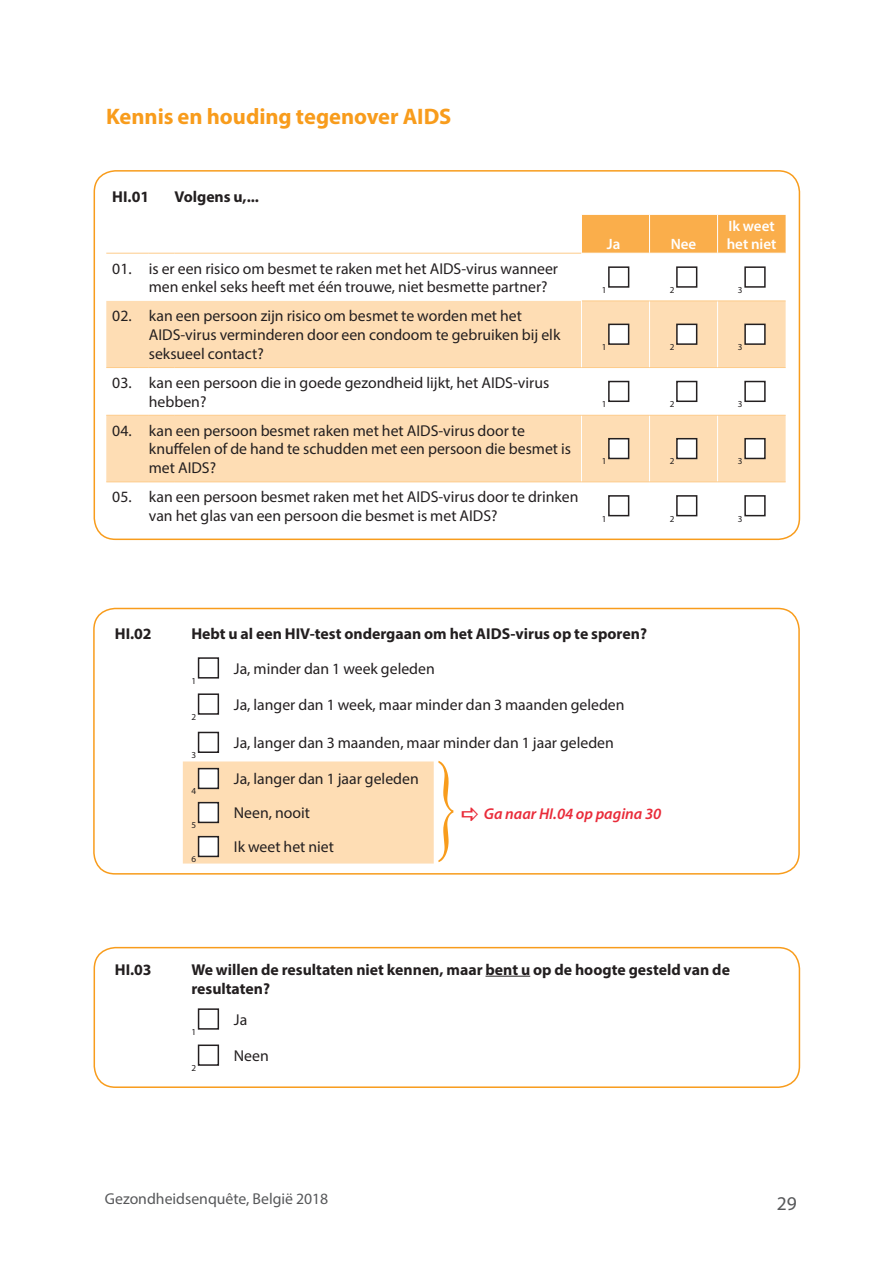
<style>
.page{position:relative;width:893px;height:1263px;background:#fff}
.page>*{position:absolute;margin:0;border:0;box-sizing:border-box;transform-origin:0 0}
.body_nl{font:166.2px "Microsoft Himalaya";color:#f89c1c;scale:.49 1}
.T_1_nl_Ocre{font:700 22.5px "Myriad Pro";letter-spacing:-.005em;color:#f89c1c}
.t1{font:19.5px "Myriad Pro";color:#57585a}
.body_nl-2{font:15.75px/18.9px "Myriad Pro";color:#231f20}
.body_nl_gras{font:700 15.75px/18.9px "Myriad Pro";color:#231f20}
.t2{font:15.75px "Myriad Pro";color:#57585a}
.body_nl-3{font:italic 600 15.75px "Myriad Pro";color:#e92b39}
.body_nl-4{font:600 15px/18px "Myriad Pro";color:#fff}
.body_nl-5{font:9.15px "Myriad Pro";color:#231f20}
</style>
<div class="page">
<div style="left:582px;top:215px;width:204px;height:38px;background:#faae4b"></div>
<svg style="left:106px;top:301px;width:680px;height:181px;fill:#feddb4"></svg>
<hr style="left:581px;top:301px;width:1px;height:66px;background:#fff">
<hr style="left:649px;top:301px;width:1px;height:66px;background:#fff">
<hr style="left:717px;top:301px;width:1px;height:66px;background:#fff">
<hr style="left:581px;top:368px;width:1px;height:47px;background:#fff">
<hr style="left:649px;top:368px;width:1px;height:47px;background:#fff">
<hr style="left:717px;top:368px;width:1px;height:47px;background:#fff">
<hr style="left:581px;top:415px;width:1px;height:67px;background:#fff">
<hr style="left:649px;top:415px;width:1px;height:67px;background:#fff">
<hr style="left:717px;top:415px;width:1px;height:67px;background:#fff">
<hr style="left:649px;top:215px;width:1px;height:38px;background:#fff">
<hr style="left:717px;top:215px;width:1px;height:38px;background:#fff">
<hr style="left:106px;top:253px;width:43px;height:1px;background:#fdcb8a">
<svg style="left:149px;top:253px;width:25px;height:1px"></svg>
<hr style="left:174px;top:253px;width:407px;height:1px;background:#fdcb8a">
<hr style="left:582px;top:301px;width:67px;height:1px;background:#fdcb8a">
<hr style="left:649px;top:301px;width:69px;height:1px;background:#fdcb8a">
<hr style="left:718px;top:301px;width:68px;height:1px;background:#fdcb8a">
<hr style="left:106px;top:367px;width:43px;height:1px;background:#fdcb8a">
<svg style="left:149px;top:367px;width:25px;height:1px"></svg>
<hr style="left:174px;top:367px;width:407px;height:1px;background:#fdcb8a">
<hr style="left:581px;top:367px;width:68px;height:1px;background:#fdcb8a">
<hr style="left:649px;top:367px;width:69px;height:1px;background:#fdcb8a">
<hr style="left:718px;top:367px;width:68px;height:1px;background:#fdcb8a">
<hr style="left:106px;top:415px;width:43px;height:1px;background:#fdcb8a">
<svg style="left:149px;top:415px;width:25px;height:1px"></svg>
<hr style="left:174px;top:415px;width:407px;height:1px;background:#fdcb8a">
<hr style="left:581px;top:415px;width:68px;height:1px;background:#fdcb8a">
<hr style="left:649px;top:415px;width:69px;height:1px;background:#fdcb8a">
<hr style="left:718px;top:415px;width:68px;height:1px;background:#fdcb8a">
<hr style="left:106px;top:482px;width:43px;height:1px;background:#fdcb8a">
<svg style="left:149px;top:482px;width:25px;height:1px"></svg>
<hr style="left:174px;top:482px;width:407px;height:1px;background:#fdcb8a">
<hr style="left:581px;top:482px;width:68px;height:1px;background:#fdcb8a">
<hr style="left:649px;top:482px;width:69px;height:1px;background:#fdcb8a">
<hr style="left:718px;top:482px;width:68px;height:1px;background:#fdcb8a">
<div style="left:608px;top:266px;width:21px;height:22px;border:2px solid #231f20"></div>
<div style="left:676px;top:266px;width:21px;height:22px;border:2px solid #231f20"></div>
<div style="left:744px;top:266px;width:22px;height:22px;border:2px solid #231f20"></div>
<div style="left:609px;top:324px;width:20px;height:20px;background:#fff"></div>
<div style="left:608px;top:324px;width:21px;height:21px;border:2px solid #231f20"></div>
<div style="left:677px;top:324px;width:20px;height:20px;background:#fff"></div>
<div style="left:676px;top:324px;width:21px;height:21px;border:2px solid #231f20"></div>
<div style="left:745px;top:324px;width:20px;height:20px;background:#fff"></div>
<div style="left:744px;top:324px;width:22px;height:21px;border:2px solid #231f20"></div>
<div style="left:609px;top:381px;width:20px;height:20px;background:#fff"></div>
<div style="left:608px;top:381px;width:21px;height:21px;border:2px solid #231f20"></div>
<div style="left:677px;top:381px;width:20px;height:20px;background:#fff"></div>
<div style="left:676px;top:381px;width:21px;height:21px;border:2px solid #231f20"></div>
<div style="left:745px;top:381px;width:20px;height:20px;background:#fff"></div>
<div style="left:744px;top:381px;width:22px;height:21px;border:2px solid #231f20"></div>
<div style="left:609px;top:439px;width:20px;height:19px;background:#fff"></div>
<div style="left:608px;top:438px;width:21px;height:21px;border:2px solid #231f20"></div>
<div style="left:677px;top:439px;width:20px;height:19px;background:#fff"></div>
<div style="left:676px;top:438px;width:21px;height:21px;border:2px solid #231f20"></div>
<div style="left:745px;top:439px;width:20px;height:19px;background:#fff"></div>
<div style="left:744px;top:438px;width:22px;height:21px;border:2px solid #231f20"></div>
<div style="left:608px;top:495px;width:21px;height:21px;border:2px solid #231f20"></div>
<div style="left:676px;top:495px;width:21px;height:21px;border:2px solid #231f20"></div>
<div style="left:744px;top:495px;width:22px;height:21px;border:2px solid #231f20"></div>
<div style="left:183px;top:761px;width:251px;height:102px;background:#feddb4"></div>
<div style="left:198px;top:657px;width:21px;height:21px;border:2px solid #231f20"></div>
<div style="left:198px;top:693px;width:21px;height:22px;border:2px solid #231f20"></div>
<div style="left:198px;top:732px;width:21px;height:21px;border:2px solid #231f20"></div>
<div style="left:199px;top:769px;width:19px;height:19px;background:#fff"></div>
<div style="left:198px;top:768px;width:21px;height:21px;border:2px solid #231f20"></div>
<div style="left:199px;top:803px;width:19px;height:19px;background:#fff"></div>
<div style="left:198px;top:802px;width:21px;height:21px;border:2px solid #231f20"></div>
<div style="left:199px;top:837px;width:19px;height:19px;background:#fff"></div>
<div style="left:198px;top:836px;width:21px;height:21px;border:2px solid #231f20"></div>
<hr style="left:485px;top:976px;width:45px;height:1px;background:#231f20">
<div style="left:198px;top:1008px;width:21px;height:22px;border:2px solid #231f20"></div>
<div style="left:198px;top:1044px;width:21px;height:22px;border:2px solid #231f20"></div>
<div style="left:94px;top:170px;width:706px;height:370px;border:2px solid #f89c1c;border-radius:21px"></div>
<div style="left:93px;top:608px;width:707px;height:266px;border:2px solid #f89c1c;border-radius:21px"></div>
<div style="left:94px;top:947px;width:706px;height:141px;border:2px solid #f89c1c;border-radius:21px"></div>
<p class="T_1_nl_Ocre" style="left:106px;top:101px;width:346px">Kennis en houding tegenover AIDS</p>
<p class="body_nl_gras" style="left:112px;top:186px;width:38px">HI.01</p>
<p class="body_nl_gras" style="left:174px;top:186px;width:86px">Volgens u,...</p>
<p class="body_nl-2" style="left:112px;top:258px;width:21px">01.</p>
<p class="body_nl-2" style="left:149px;top:258px;width:411px">is er een risico om besmet te raken met het AIDS-virus wanneer men enkel seks heeft met één trouwe, niet besmette partner?</p>
<p class="body_nl-2" style="left:112px;top:306px;width:21px">02.</p>
<p class="body_nl-2" style="left:149px;top:306px;width:413px">kan een persoon zijn risico om besmet te worden met het<br>AIDS-virus verminderen door een condoom te gebruiken bij elk seksueel contact?</p>
<p class="body_nl-2" style="left:112px;top:373px;width:21px">03.</p>
<p class="body_nl-2" style="left:149px;top:373px;width:402px">kan een persoon die in goede gezondheid lijkt, het AIDS-virus hebben?</p>
<p class="body_nl-2" style="left:112px;top:421px;width:21px">04.</p>
<p class="body_nl-2" style="left:149px;top:421px;width:424px">kan een persoon besmet raken met het AIDS-virus door te knuffelen of de hand te schudden met een persoon die besmet is met AIDS?</p>
<p class="body_nl-2" style="left:112px;top:487px;width:21px">05.</p>
<p class="body_nl-2" style="left:149px;top:487px;width:431px">kan een persoon besmet raken met het AIDS-virus door te drinken van het glas van een persoon die besmet is met AIDS?</p>
<p class="body_nl-4" style="left:607px;top:234px;width:15px">Ja</p>
<p class="body_nl-4" style="left:671px;top:234px;width:27px">Nee</p>
<p class="body_nl-4" style="left:727px;top:216px;width:51px">Ik weet het niet</p>
<p class="body_nl-5" style="left:602px;top:284px;width:6px">1</p>
<p class="body_nl-5" style="left:670px;top:284px;width:6px">2</p>
<p class="body_nl-5" style="left:738px;top:284px;width:6px">3</p>
<p class="body_nl-5" style="left:602px;top:341px;width:6px">1</p>
<p class="body_nl-5" style="left:670px;top:341px;width:6px">2</p>
<p class="body_nl-5" style="left:738px;top:341px;width:6px">3</p>
<p class="body_nl-5" style="left:602px;top:399px;width:6px">1</p>
<p class="body_nl-5" style="left:670px;top:399px;width:6px">2</p>
<p class="body_nl-5" style="left:738px;top:399px;width:6px">3</p>
<p class="body_nl-5" style="left:602px;top:456px;width:6px">1</p>
<p class="body_nl-5" style="left:670px;top:456px;width:6px">2</p>
<p class="body_nl-5" style="left:738px;top:456px;width:6px">3</p>
<p class="body_nl-5" style="left:602px;top:513px;width:6px">1</p>
<p class="body_nl-5" style="left:670px;top:513px;width:6px">2</p>
<p class="body_nl-5" style="left:738px;top:513px;width:6px">3</p>
<p class="body_nl_gras" style="left:115px;top:623px;width:38px">HI.02</p>
<p class="body_nl_gras" style="left:191px;top:623px;width:457px">Hebt u al een HIV-test ondergaan om het AIDS-virus op te sporen?</p>
<p class="body_nl-5" style="left:191px;top:675px;width:6px">1</p>
<p class="body_nl-2" style="left:234px;top:659px;width:202px">Ja, minder dan 1 week geleden</p>
<p class="body_nl-5" style="left:191px;top:711px;width:6px">2</p>
<p class="body_nl-5" style="left:191px;top:749px;width:6px">3</p>
<p class="body_nl-5" style="left:191px;top:786px;width:6px">4</p>
<p class="body_nl-5" style="left:191px;top:820px;width:6px">5</p>
<p class="body_nl-5" style="left:191px;top:854px;width:6px">6</p>
<p class="body_nl-2" style="left:234px;top:695px;width:392px">Ja, langer dan 1 week, maar minder dan 3 maanden geleden</p>
<p class="body_nl-2" style="left:234px;top:733px;width:382px">Ja, langer dan 3 maanden, maar minder dan 1 jaar geleden</p>
<p class="body_nl-2" style="left:234px;top:769px;width:186px">Ja, langer dan 1 jaar geleden</p>
<p class="body_nl-2" style="left:234px;top:803px;width:78px">Neen, nooit</p>
<p class="body_nl-2" style="left:234px;top:837px;width:102px">Ik weet het niet</p>
<p class="body_nl" style="left:434px;top:683px;width:55px">}</p>
<p class="body_nl-3" style="left:484px;top:803px;width:179px">Ga naar HI.04 op pagina 30</p>
<p class="body_nl_gras" style="left:115px;top:959px;width:38px">HI.03</p>
<p class="body_nl_gras" style="left:191px;top:959px;width:540px">We willen de resultaten niet kennen, maar bent u op de hoogte gesteld van de resultaten?</p>
<p class="body_nl-5" style="left:191px;top:1026px;width:6px">1</p>
<p class="body_nl-2" style="left:234px;top:1010px;width:15px">Ja</p>
<p class="body_nl-5" style="left:191px;top:1062px;width:6px">2</p>
<p class="body_nl-2" style="left:234px;top:1046px;width:36px">Neen</p>
<p class="t2" style="left:105px;top:1189px;width:225px">Gezondheidsenquête, België 2018</p>
<p class="t1" style="left:777px;top:1191px;width:22px">29</p>
</div>
